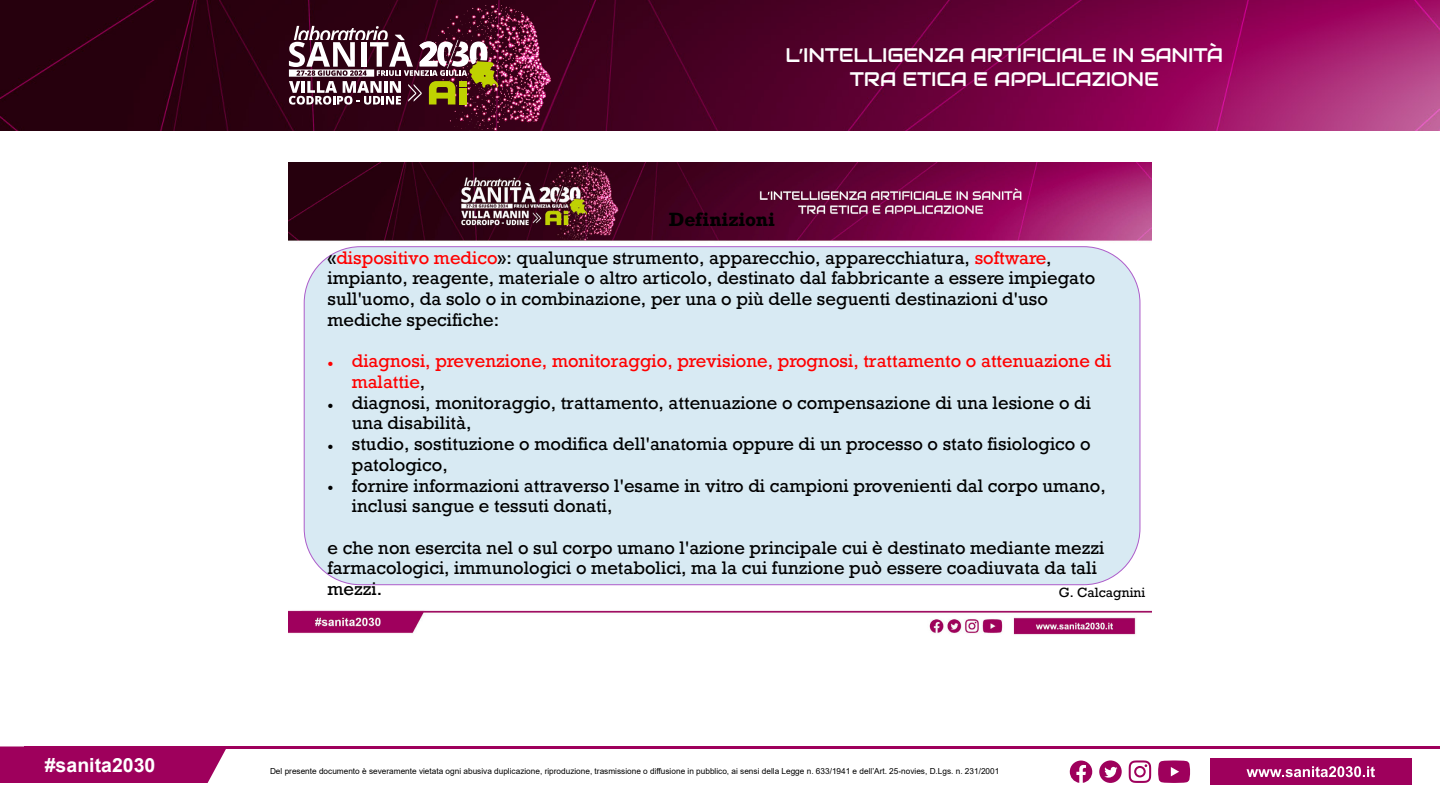
<style>
.page{position:relative;width:1440px;height:810px;background:#fff}
.page>*{position:absolute;margin:0;border:0;box-sizing:border-box;transform-origin:0 0}
.t1{font:19.65px/23.6px "Audiowide";letter-spacing:-.01em;color:#fff;text-align:center}
.t2{font:700 19.5px "Arial";color:#fff}
.t3{font:700 18px "Rockwell";color:#000}
.t4{font:17.1px/20.7px "Rockwell";color:#000}
.t5{font:17.1px/20.7px "Rockwell";color:#f00}
.t6{font:12.6px "Rockwell";color:#000}
.t7{font:8.25px "Arial";color:#000}
.s1{color:#f00}
.s2{font-family:"Arial"}
.s3{color:#000}
</style>
<div class="page">
<img style="left:0;top:0;width:1440px;height:130px">
<img style="left:368px;top:0;width:189px;height:130px">
<svg style="left:289px;top:26px;width:209px;height:79px"></svg>
<div style="left:0;top:746px;width:226px;height:37px;background:#9e005c"></div>
<div style="left:1210px;top:759px;width:201px;height:26px;background:#9e005c"></div>
<hr style="left:24px;top:746px;width:1416px;height:3px;background:#9e005c">
<svg style="left:1247px;top:766px;width:128px;height:11px"></svg>
<svg style="left:1129px;top:760px;width:22px;height:23px"></svg>
<svg style="left:1158px;top:760px;width:32px;height:23px"></svg>
<svg style="left:1070px;top:761px;width:22px;height:22px"></svg>
<svg style="left:1099px;top:760px;width:23px;height:23px"></svg>
<img style="left:288px;top:162px;width:864px;height:473px">
<div style="left:304px;top:247px;width:836px;height:338px;background:#d8eaf3;border-radius:56px"></div>
<p class="t2" style="left:45px;top:751px;width:112px">#sanita2030</p>
<p class="t1" style="left:785px;top:44px;width:439px">L’INTELLIGENZA ARTIFICIALE IN SANITÀ<br>TRA ETICA E APPLICAZIONE</p>
<p class="t3" style="left:669px;top:207px;width:108px">Definizioni</p>
<p class="t4" style="left:328px;top:248px;width:769px">«<span class="s1">dispositivo medico</span>»: qualunque strumento, apparecchio, apparecchiatura, <span class="s1">software</span>, impianto, reagente, materiale o altro articolo, destinato dal fabbricante a essere impiegato sull'uomo, da solo o in combinazione, per una o più delle seguenti destinazioni d'uso mediche specifiche:</p>
<p class="t5" style="left:352px;top:351px;width:761px;text-indent:-24px"><span class="s2">•</span> diagnosi, prevenzione, monitoraggio, previsione, prognosi, trattamento o attenuazione di malattie<span class="s3">,</span></p>
<p class="t4" style="left:352px;top:392px;width:741px;text-indent:-24px"><span class="s2">•</span> diagnosi, monitoraggio, trattamento, attenuazione o compensazione di una lesione o di una disabilità,</p>
<p class="t4" style="left:352px;top:434px;width:740px;text-indent:-24px"><span class="s2">•</span> studio, sostituzione o modifica dell'anatomia oppure di un processo o stato fisiologico o patologico,</p>
<p class="t4" style="left:352px;top:475px;width:755px;text-indent:-24px"><span class="s2">•</span> fornire informazioni attraverso l'esame in vitro di campioni provenienti dal corpo umano, inclusi sangue e tessuti donati,</p>
<p class="t4" style="left:328px;top:537px;width:778px">e che non esercita nel o sul corpo umano l'azione principale cui è destinato mediante mezzi farmacologici, immunologici o metabolici, ma la cui funzione può essere coadiuvata da tali mezzi.</p>
<p class="t6" style="left:1059px;top:584px;width:88px">G. Calcagnini</p>
<p class="t7" style="left:270px;top:765px;width:731px">Del presente documento è severamente vietata ogni abusiva duplicazione, riproduzione, trasmissione o diffusione in pubblico, ai sensi della Legge n. 633/1941 e dell’Art. 25-novies, D.Lgs. n. 231/2001</p>
</div>
